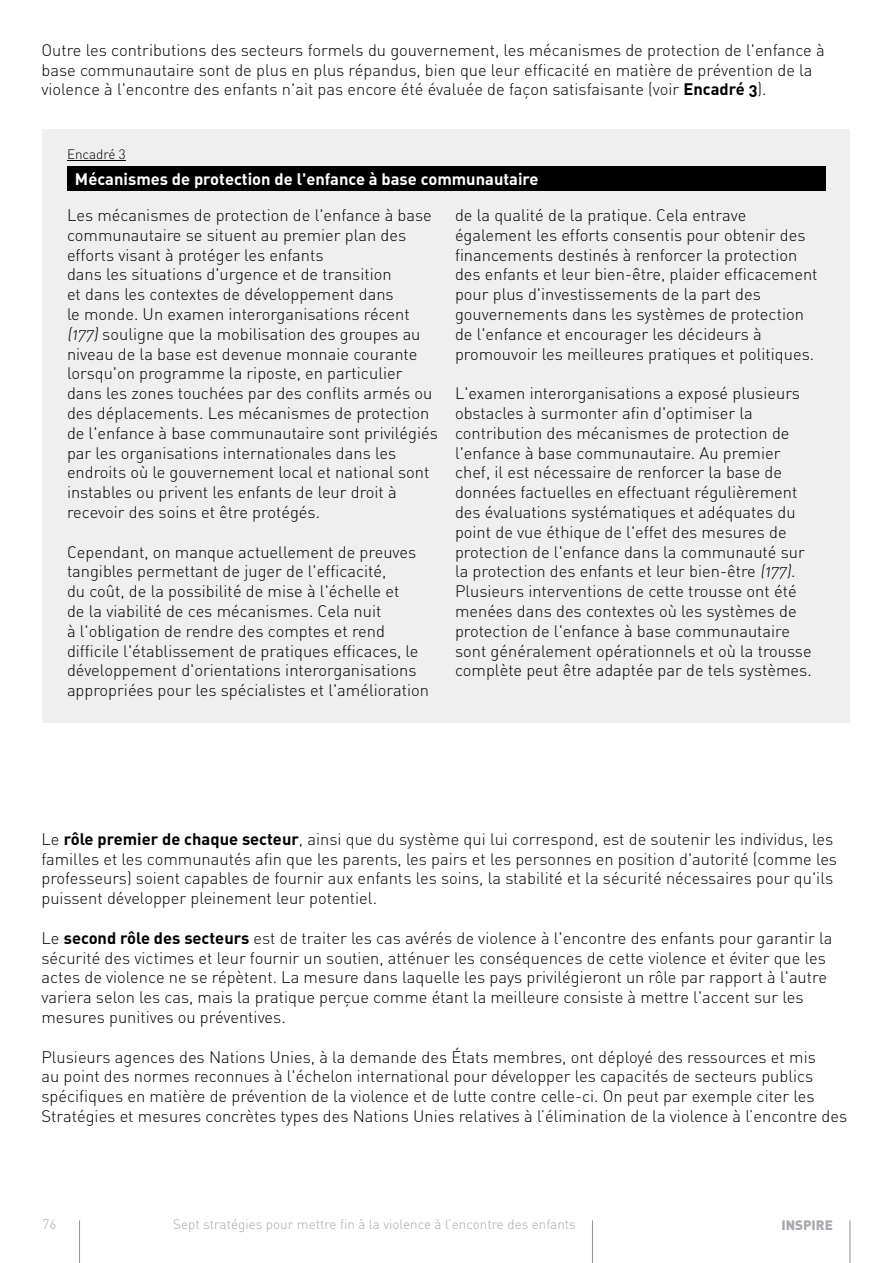
<style>
.page{position:relative;width:893px;height:1263px;background:#fff}
.page>*{position:absolute;margin:0;border:0;box-sizing:border-box;transform-origin:0 0}
.t1{font:16.5px/19.8px "DIN Light Alternate";color:#000}
.t2{font:16.5px "DIN Bold Alternate";color:#fff}
.t3{font:300 13.5px "DIN";color:#a7a9ac}
.t4{font:300 13.5px "DIN";color:#000}
.t5{font:900 13.5px "DIN";color:#a7a9ac}
.s1{font-family:"DIN Bold Alternate"}
</style>
<div class="page">
<div style="left:43px;top:130px;width:807px;height:593px;background:#efeff0"></div>
<div style="left:67px;top:167px;width:759px;height:24px;background:#000"></div>
<hr style="left:67px;top:160px;width:59px;height:1px;background:#000">
<hr style="left:849px;top:1220px;width:1px;height:43px;background:#939598">
<hr style="left:592px;top:1220px;width:1px;height:43px;background:#939598">
<hr style="left:79px;top:1220px;width:1px;height:43px;background:#939598">
<p class="t1" style="left:41px;top:40px;width:785px">Outre les contributions des secteurs formels du gouvernement, les mécanismes de protection de l'enfance à base communautaire sont de plus en plus répandus, bien que leur efficacité en matière de prévention de la violence à l'encontre des enfants n'ait pas encore été évaluée de façon satisfaisante (voir <span class="s1">Encadré 3</span>).</p>
<p class="t4" style="left:67px;top:145px;width:60px">Encadré 3</p>
<p class="t2" style="left:75px;top:168px;width:465px">Mécanismes de protection de l'enfance à base communautaire</p>
<p class="t1" style="left:67px;top:205px;width:372px">Les mécanismes de protection de l'enfance à base communautaire se situent au premier plan des efforts visant à protéger les enfants<br>dans les situations d'urgence et de transition<br>et dans les contextes de développement dans<br>le monde. Un examen interorganisations récent (177) souligne que la mobilisation des groupes au niveau de la base est devenue monnaie courante lorsqu'on programme la riposte, en particulier dans les zones touchées par des conflits armés ou des déplacements. Les mécanismes de protection de l'enfance à base communautaire sont privilégiés par les organisations internationales dans les endroits où le gouvernement local et national sont instables ou privent les enfants de leur droit à recevoir des soins et être protégés.</p>
<p class="t1" style="left:67px;top:542px;width:364px">Cependant, on manque actuellement de preuves tangibles permettant de juger de l'efficacité,<br>du coût, de la possibilité de mise à l'échelle et<br>de la viabilité de ces mécanismes. Cela nuit<br>à l'obligation de rendre des comptes et rend difficile l'établissement de pratiques efficaces, le développement d'orientations interorganisations appropriées pour les spécialistes et l'amélioration</p>
<p class="t1" style="left:455px;top:205px;width:364px">de la qualité de la pratique. Cela entrave également les efforts consentis pour obtenir des financements destinés à renforcer la protection des enfants et leur bien-être, plaider efficacement pour plus d'investissements de la part des gouvernements dans les systèmes de protection de l'enfance et encourager les décideurs à promouvoir les meilleures pratiques et politiques.</p>
<p class="t1" style="left:455px;top:383px;width:358px">L'examen interorganisations a exposé plusieurs obstacles à surmonter afin d'optimiser la contribution des mécanismes de protection de l'enfance à base communautaire. Au premier chef, il est nécessaire de renforcer la base de données factuelles en effectuant régulièrement des évaluations systématiques et adéquates du point de vue éthique de l'effet des mesures de protection de l'enfance dans la communauté sur la protection des enfants et leur bien-être (177).<br>Plusieurs interventions de cette trousse ont été menées dans des contextes où les systèmes de protection de l'enfance à base communautaire sont généralement opérationnels et où la trousse complète peut être adaptée par de tels systèmes.</p>
<p class="t1" style="left:41px;top:829px;width:797px">Le <span class="s1">rôle premier de chaque secteur</span>, ainsi que du système qui lui correspond, est de soutenir les individus, les familles et les communautés afin que les parents, les pairs et les personnes en position d'autorité (comme les professeurs) soient capables de fournir aux enfants les soins, la stabilité et la sécurité nécessaires pour qu'ils puissent développer pleinement leur potentiel.</p>
<p class="t1" style="left:41px;top:928px;width:792px">Le <span class="s1">second rôle des secteurs</span> est de traiter les cas avérés de violence à l'encontre des enfants pour garantir la sécurité des victimes et leur fournir un soutien, atténuer les conséquences de cette violence et éviter que les actes de violence ne se répètent. La mesure dans laquelle les pays privilégieront un rôle par rapport à l'autre variera selon les cas, mais la pratique perçue comme étant la meilleure consiste à mettre l'accent sur les mesures punitives ou préventives.</p>
<p class="t1" style="left:41px;top:1046px;width:807px">Plusieurs agences des Nations Unies, à la demande des États membres, ont déployé des ressources et mis<br>au point des normes reconnues à l'échelon international pour développer les capacités de secteurs publics spécifiques en matière de prévention de la violence et de lutte contre celle-ci. On peut par exemple citer les Stratégies et mesures concrètes types des Nations Unies relatives à l’élimination de la violence à l’encontre des</p>
<p class="t3" style="left:43px;top:1215px;width:15px">76</p>
<p class="t3" style="left:173px;top:1215px;width:404px">Sept stratégies pour mettre fin à la violence à l’encontre des enfants</p>
<p class="t5" style="left:781px;top:1216px;width:53px">INSPIRE</p>
</div>
